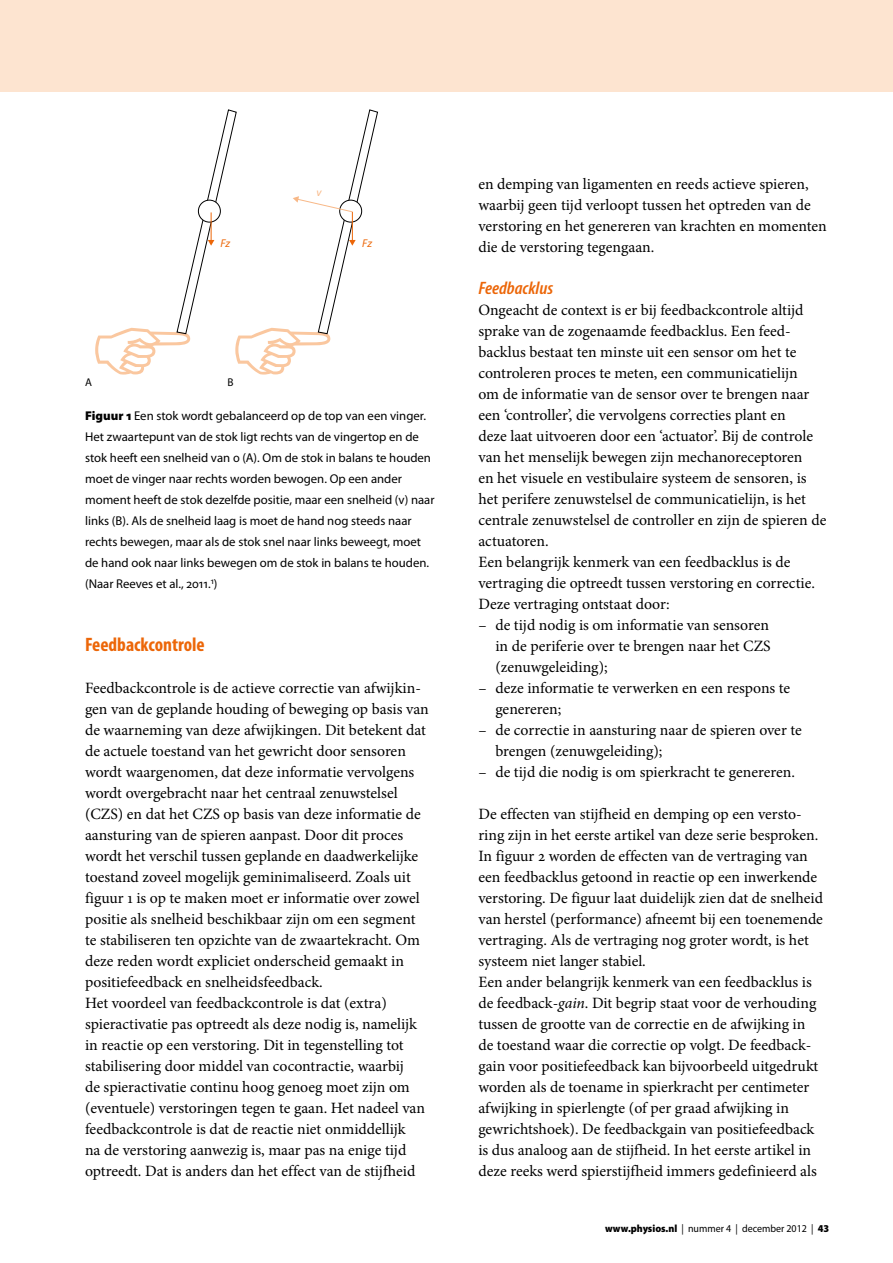
<style>
.page{position:relative;width:893px;height:1263px;background:#fff}
.page>*{position:absolute;margin:0;border:0;box-sizing:border-box;transform-origin:0 0}
.t1{font:700 condensed 19.5px "Myriad Pro";color:#ec6608}
.t2{font:italic 600 condensed 18px "Myriad Pro";color:#ec6608;scale:1.07 1}
.t3{font:15.75px/21px "Minion Pro";color:#000}
.t4{font:12.75px/21px "Myriad Pro";color:#000}
.t5{font:italic 11.25px "Myriad Pro";color:#ec6608}
.t6{font:11.25px "Myriad Pro";color:#000}
.t7{font:italic 11.25px "Myriad Pro";color:#f8b887}
.t8{font:10.5px "Myriad Pro";color:#000;scale:.95 1}
.s1{font-weight:900}
.s2{font-style:italic}
</style>
<div class="page">
<div style="left:0;top:0;width:893px;height:91px;background:#fde4d0"></div>
<svg style="left:95px;top:109px;width:283px;height:266px"></svg>
<p class="t5" style="left:220px;top:236px;width:11px">Fz</p>
<p class="t6" style="left:85px;top:375px;width:8px">A</p>
<p class="t6" style="left:227px;top:375px;width:8px">B</p>
<p class="t7" style="left:316px;top:186px;width:7px">v</p>
<p class="t5" style="left:362px;top:236px;width:11px">Fz</p>
<p class="t4" style="left:85px;top:405px;width:351px"><span class="s1">Figuur 1</span> Een stok wordt gebalanceerd op de top van een vinger.<br>Het zwaartepunt van de stok ligt rechts van de vingertop en de stok heeft een snelheid van 0 (A). Om de stok in balans te houden moet de vinger naar rechts worden bewogen. Op een ander moment heeft de stok dezelfde positie, maar een snelheid (v) naar links (B). Als de snelheid laag is moet de hand nog steeds naar rechts bewegen, maar als de stok snel naar links beweegt, moet de hand ook naar links bewegen om de stok in balans te houden. (Naar Reeves et al., 2011.<sup>1</sup>)</p>
<p class="t1" style="left:85px;top:632px;width:121px">Feedbackcontrole</p>
<p class="t3" style="left:85px;top:678px;width:345px">Feedbackcontrole is de actieve correctie van afwijkin&shy;gen van de geplande houding of beweging op basis van de waarneming van deze afwijkingen. Dit betekent dat de actuele toestand van het gewricht door sensoren wordt waargenomen, dat deze informatie vervolgens wordt overgebracht naar het centraal zenuwstelsel (CZS) en dat het CZS op basis van deze informatie de aansturing van de spieren aanpast. Door dit proces wordt het verschil tussen geplande en daadwerkelijke toestand zoveel mogelijk geminimaliseerd. Zoals uit figuur 1 is op te maken moet er informatie over zowel positie als snelheid beschikbaar zijn om een segment te stabiliseren ten opzichte van de zwaartekracht. Om deze reden wordt expliciet onderscheid gemaakt in positiefeedback en snelheidsfeedback.<br>Het voordeel van feedbackcontrole is dat (extra) spieractivatie pas optreedt als deze nodig is, namelijk in reactie op een verstoring. Dit in tegenstelling tot stabilisering door middel van cocontractie, waarbij<br>de spieractivatie continu hoog genoeg moet zijn om (eventuele) verstoringen tegen te gaan. Het nadeel van feedbackcontrole is dat de reactie niet onmiddellijk<br>na de verstoring aanwezig is, maar pas na enige tijd optreedt. Dat is anders dan het effect van de stijfheid</p>
<p class="t3" style="left:478px;top:173px;width:350px">en demping van ligamenten en reeds actieve spieren, waarbij geen tijd verloopt tussen het optreden van de verstoring en het genereren van krachten en momenten die de verstoring tegengaan.</p>
<p class="t2" style="left:478px;top:277px;width:71px">Feedbacklus</p>
<p class="t3" style="left:478px;top:300px;width:349px">Ongeacht de context is er bij feedbackcontrole altijd sprake van de zogenaamde feedbacklus. Een feed&shy;backlus bestaat ten minste uit een sensor om het te controleren proces te meten, een communicatielijn<br>om de informatie van de sensor over te brengen naar een ‘controller’, die vervolgens correcties plant en<br>deze laat uitvoeren door een ‘actuator’. Bij de controle van het menselijk bewegen zijn mechanoreceptoren<br>en het visuele en vestibulaire systeem de sensoren, is het perifere zenuwstelsel de communicatielijn, is het centrale zenuwstelsel de controller en zijn de spieren de actuatoren.<br>Een belangrijk kenmerk van een feedbacklus is de vertraging die optreedt tussen verstoring en correctie.<br>Deze vertraging ontstaat door:</p>
<p class="t3" style="left:495px;top:614px;width:277px;text-align:justify;text-indent:-17px">– de tijd nodig is om informatie van sensoren in de periferie over te brengen naar het CZS (zenuwgeleiding);</p>
<p class="t3" style="left:495px;top:677px;width:296px;text-indent:-17px">– deze informatie te verwerken en een respons te genereren;</p>
<p class="t3" style="left:495px;top:719px;width:308px;text-indent:-17px">– de correctie in aansturing naar de spieren over te brengen (zenuwgeleiding);</p>
<p class="t3" style="left:478px;top:761px;width:318px">– de tijd die nodig is om spierkracht te genereren.</p>
<p class="t3" style="left:478px;top:803px;width:346px">De effecten van stijfheid en demping op een versto&shy;ring zijn in het eerste artikel van deze serie besproken.<br>In figuur 2 worden de effecten van de vertraging van een feedbacklus getoond in reactie op een inwerkende verstoring. De figuur laat duidelijk zien dat de snelheid van herstel (performance) afneemt bij een toenemende vertraging. Als de vertraging nog groter wordt, is het systeem niet langer stabiel.<br>Een ander belangrijk kenmerk van een feedbacklus is de feedback-<span class="s2">gain</span>. Dit begrip staat voor de verhouding tussen de grootte van de correctie en de afwijking in de toestand waar die correctie op volgt. De feedback&shy;gain voor positiefeedback kan bijvoorbeeld uitgedrukt worden als de toename in spierkracht per centimeter afwijking in spierlengte (of per graad afwijking in gewrichtshoek). De feedbackgain van positiefeedback is dus analoog aan de stijfheid. In het eerste artikel in deze reeks werd spierstijfheid immers gedefinieerd als</p>
<p class="t8" style="left:605px;top:1222px;width:237px"><span class="s1">www.physios.nl</span> | nummer 4 | december 2012 | <span class="s1">43</span></p>
</div>
